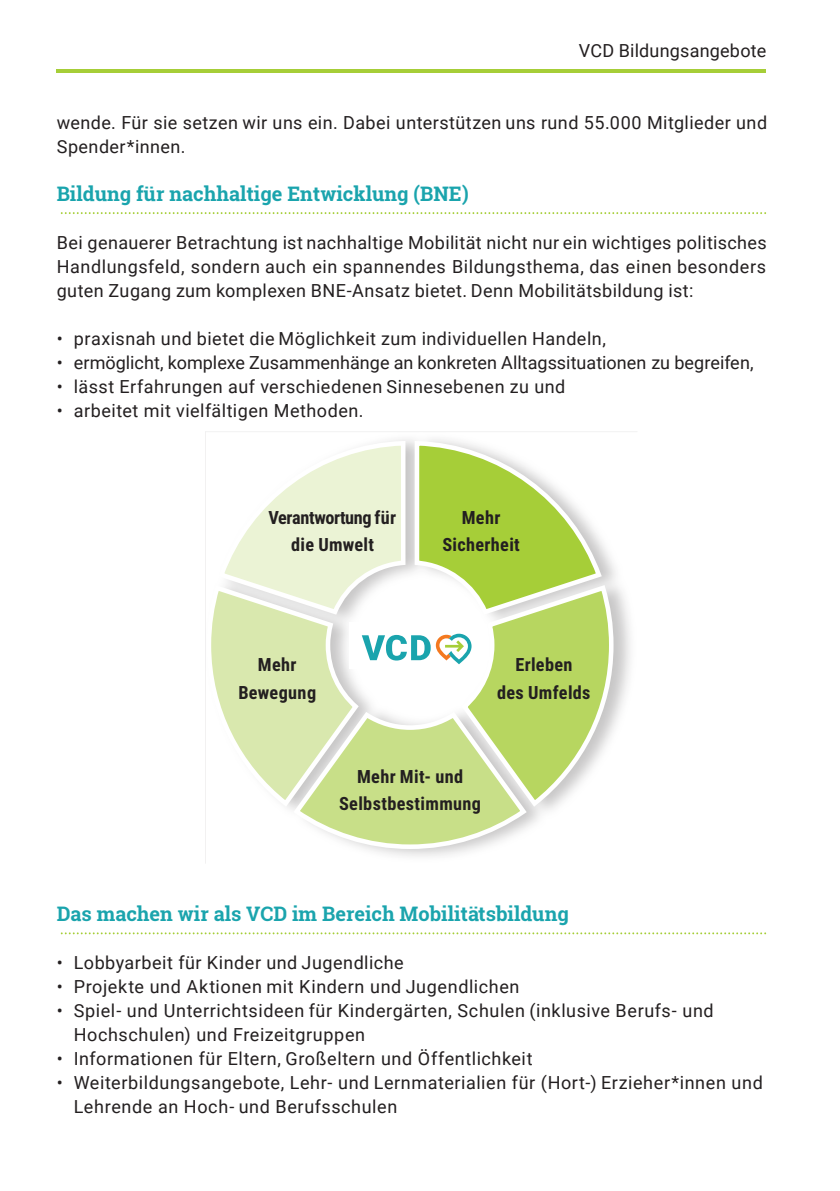
<style>
.page{position:relative;width:840px;height:1191px;background:#fff}
.page>*{position:absolute;margin:0;border:0;box-sizing:border-box;transform-origin:0 0}
.t1{font:700 20px "Roboto Slab";color:#1aa4ad}
.t2{font:700 18.2px/27.6px "Roboto Condensed";letter-spacing:.02em;color:#231f20;text-align:center}
.t3{font:700 18.2px/27.6px "Roboto Condensed";letter-spacing:-.01em;color:#231f20;text-align:center}
.t4{font:18px/24px "Roboto";letter-spacing:.03em;color:#231f20}
.t5{font:18px "Roboto";color:#231f20}
.t6{font:18px "Roboto";letter-spacing:.01em;color:#231f20}
</style>
<div class="page">
<svg style="left:62px;top:932px;width:703px;height:2px"></svg>
<hr style="left:57px;top:69px;width:708px;height:3px;background:#a6ce38">
<svg style="left:205px;top:438px;width:410px;height:413px"></svg>
<svg style="left:62px;top:212px;width:703px;height:2px"></svg>
<p class="t6" style="left:578px;top:44px;width:189px">VCD Bildungsangebote</p>
<p class="t4" style="left:57px;top:112px;width:711px">wende. Für sie setzen wir uns ein. Dabei unterstützen uns rund 55.000 Mitglieder und<br>Spender*innen.</p>
<p class="t1" style="left:57px;top:180px;width:413px">Bildung für nachhaltige Entwicklung (BNE)</p>
<p class="t4" style="left:57px;top:232px;width:711px;text-align:justify">Bei genauerer Betrachtung ist nachhaltige Mobilität nicht nur ein wichtiges politisches Handlungsfeld, sondern auch ein spannendes Bildungsthema, das einen besonders guten Zugang zum komplexen BNE-Ansatz bietet. Denn Mobilitätsbildung ist:</p>
<p class="t4" style="left:57px;top:328px;width:550px">• praxisnah und bietet die Möglichkeit zum individuellen Handeln,</p>
<p class="t5" style="left:57px;top:355px;width:698px">• ermöglicht, komplexe Zusammenhänge an konkreten Alltagssituationen zu begreifen,</p>
<p class="t4" style="left:57px;top:376px;width:510px">• lässt Erfahrungen auf verschiedenen Sinnesebenen zu und</p>
<p class="t4" style="left:57px;top:400px;width:308px">• arbeitet mit vielfältigen Methoden.</p>
<p class="t3" style="left:268px;top:505px;width:129px">Verantwortung für die Umwelt</p>
<p class="t2" style="left:238px;top:653px;width:79px">Mehr<br>Bewegung</p>
<p class="t2" style="left:442px;top:505px;width:79px">Mehr<br>Sicherheit</p>
<p class="t2" style="left:497px;top:653px;width:95px">Erleben<br>des Umfelds</p>
<p class="t2" style="left:339px;top:764px;width:143px">Mehr Mit- und<br>Selbstbestimmung</p>
<p class="t1" style="left:57px;top:900px;width:513px">Das machen wir als VCD im Bereich Mobilitätsbildung</p>
<p class="t4" style="left:57px;top:952px;width:348px">• Lobbyarbeit für Kinder und Jugendliche</p>
<p class="t4" style="left:57px;top:976px;width:464px">• Projekte und Aktionen mit Kindern und Jugendlichen</p>
<p class="t4" style="left:74px;top:1000px;width:641px;text-indent:-17px">• Spiel- und Unterrichtsideen für Kindergärten, Schulen (inklusive Berufs- und<br>Hochschulen) und Freizeitgruppen</p>
<p class="t4" style="left:57px;top:1048px;width:477px">• Informationen für Eltern, Großeltern und Öffentlichkeit</p>
<p class="t4" style="left:74px;top:1072px;width:690px;text-indent:-17px">• Weiterbildungsangebote, Lehr- und Lernmaterialien für (Hort-) Erzieher*innen und<br>Lehrende an Hoch- und Berufsschulen</p>
</div>
